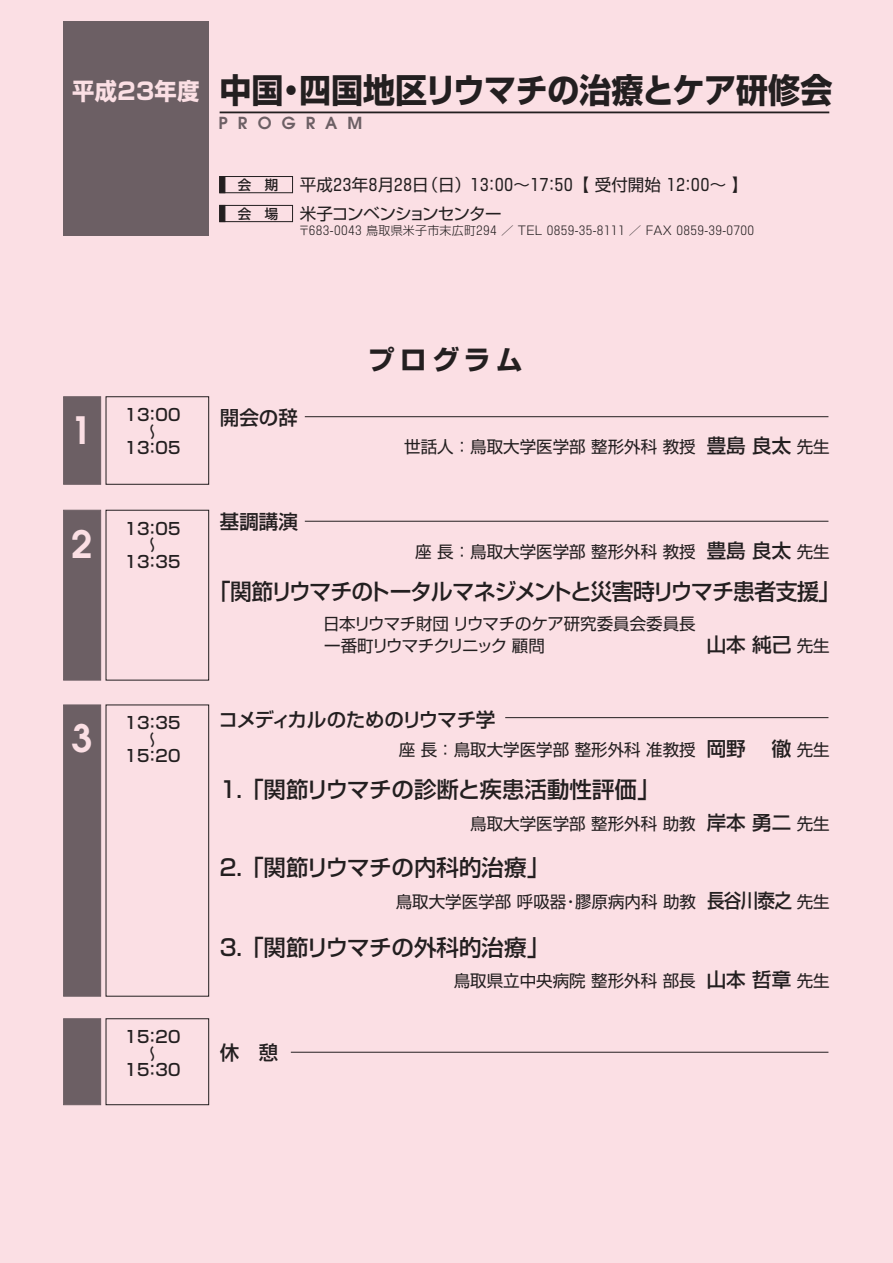
<style>
.page{position:relative;width:893px;height:1263px;background:#fff}
.page>*{position:absolute;margin:0;border:0;box-sizing:border-box;transform-origin:0 0}
.t1{font:600 37.5px "Avant Garde";color:#fbdfe4}
.t2{font:700 33.75px "Shin Go";letter-spacing:-.005em;color:#231f20;scale:.95 1}
.t3{font:700 27px "Shin Go";letter-spacing:.185em;color:#231f20}
.t4{font:500 22.5px "Shin Go";color:#231f20}
.t5{font:500 22.5px "Shin Go";letter-spacing:-.055em;color:#231f20}
.t6{font:500 19.5px "Shin Go";letter-spacing:-.01em;color:#231f20}
.t7{font:500 19.5px "Shin Go";letter-spacing:-.035em;color:#231f20}
.t8{font:16.5px "Shin Go regular 83 pv RKSJ H";color:#231f20}
.t9{font:16.5px/28.5px "Shin Go regular 83 pv RKSJ H";letter-spacing:-.175em;color:#231f20}
.t10{font:500 16.5px/33px "Shin Go";color:#231f20}
.t11{font:16.5px/22.5px "Shin Go regular 83 pv RKSJ H";letter-spacing:-.02em;color:#231f20}
.t12{font:600 16.5px "Avant Garde";letter-spacing:.61em;color:#6c5f64}
.t13{font:500 13.5px/29px "Shin Go";color:#231f20}
.t14{font:300 12px "Shin Go";letter-spacing:-.41em;color:#231f20}
.s1{font-size:23.4px;color:#fbdfe4}
.s2{font-family:"Shin Go";font-weight:500;font-size:19.5px}
.s3{font-family:"Shin Go regular 83 pv RKSJ H";font-weight:400;font-size:16.5px}
</style>
<div class="page">
<div style="left:0;top:0;width:893px;height:1262px;background:#fbdfe4"></div>
<div style="left:64px;top:21px;width:145px;height:215px;background:#6c5f64"></div>
<div style="left:106px;top:396px;width:103px;height:88px;border:1px solid #231f20"></div>
<hr style="left:220px;top:111px;width:609px;height:2px;background:#231f20">
<div style="left:220px;top:176px;width:5px;height:17px;background:#231f20"></div>
<div style="left:220px;top:205px;width:5px;height:17px;background:#231f20"></div>
<div style="left:220px;top:176px;width:73px;height:17px;border:1px solid #231f20"></div>
<div style="left:220px;top:205px;width:73px;height:17px;border:1px solid #231f20"></div>
<div style="left:63px;top:396px;width:38px;height:88px;background:#6c5f64"></div>
<div style="left:106px;top:510px;width:103px;height:170px;border:1px solid #231f20"></div>
<div style="left:63px;top:510px;width:38px;height:170px;background:#6c5f64"></div>
<div style="left:106px;top:704px;width:103px;height:292px;border:1px solid #231f20"></div>
<div style="left:63px;top:704px;width:38px;height:292px;background:#6c5f64"></div>
<hr style="left:305px;top:521px;width:523px;height:1px;background:#231f20">
<hr style="left:505px;top:717px;width:323px;height:1px;background:#231f20">
<hr style="left:305px;top:416px;width:523px;height:1px;background:#231f20">
<div style="left:106px;top:1018px;width:103px;height:86px;border:1px solid #231f20"></div>
<div style="left:63px;top:1018px;width:38px;height:86px;background:#6c5f64"></div>
<hr style="left:291px;top:1051px;width:537px;height:1px;background:#231f20">
<h2 class="t2" style="left:72px;top:68px;width:802px"><span class="s1">平成23年度</span> 中国・四国地区リウマチの治療とケア研修会</h2>
<p class="t12" style="left:218px;top:112px;width:145px">PROGRAM</p>
<p class="t13" style="left:238px;top:170px;width:42px">会 期会 場</p>
<p class="t9" style="left:300px;top:169px;width:450px">平成２３年８月２８日（日）１３：００～１７：５０【受付開始１２：００～】米子コンベンションセンター</p>
<p class="t14" style="left:298px;top:222px;width:460px">〒６８３-００４３鳥取県米子市末広町２９４／ TEL ０８５９-３５-８１１１／ FAX ０８５９-３９-０７００</p>
<p class="t10" style="left:125px;top:397px;width:57px">1 3：00<br>1 3：05</p>
<h1 class="t1" style="left:71px;top:406px;width:22px">1</h1>
<p class="t10" style="left:144px;top:414px;width:18px">〜</p>
<p class="t10" style="left:125px;top:511px;width:57px">1 3：05<br>1 3：35</p>
<h1 class="t1" style="left:71px;top:519px;width:22px">2</h1>
<p class="t10" style="left:144px;top:527px;width:18px">〜</p>
<p class="t10" style="left:125px;top:705px;width:57px">1 3：35<br>1 5：20</p>
<h1 class="t1" style="left:71px;top:714px;width:22px">3</h1>
<p class="t10" style="left:144px;top:722px;width:18px">〜</p>
<p class="t10" style="left:125px;top:1019px;width:57px">1 5：20<br>1 5：30</p>
<p class="t10" style="left:144px;top:1036px;width:18px">〜</p>
<p class="t6" style="left:220px;top:404px;width:80px">開会の辞</p>
<p class="t6" style="left:220px;top:509px;width:79px">基調講演</p>
<h3 class="t3" style="left:368px;top:341px;width:156px">プログラム</h3>
<p class="t8" style="left:404px;top:436px;width:427px">世話人：鳥取大学医学部整形外科教授 <span class="s2">豊島良太</span>先生</p>
<p class="t8" style="left:415px;top:540px;width:416px">座長：鳥取大学医学部整形外科教授 <span class="s2">豊島良太</span>先生</p>
<h3 class="t5" style="left:209px;top:576px;width:633px">「関節リウマチのトータルマネジメントと災害時リウマチ患者支援」</h3>
<p class="t11" style="left:323px;top:611px;width:374px">日本リウマチ財団リウマチのケア研究委員会委員長一番町リウマチクリニック顧問</p>
<p class="t6" style="left:707px;top:632px;width:124px">山本純己<span class="s3">先生</span></p>
<p class="t7" style="left:219px;top:707px;width:278px">コメディカルのためのリウマチ学</p>
<p class="t8" style="left:399px;top:738px;width:348px">座長：鳥取大学医学部整形外科准教授 <span class="s2">岡野</span></p>
<p class="t8" style="left:772px;top:738px;width:59px"><span class="s2">徹</span>先生</p>
<h3 class="t4" style="left:220px;top:774px;width:441px">1.「関節リウマチの診断と疾患活動性評価」</h3>
<p class="t8" style="left:470px;top:812px;width:361px">鳥取大学医学部整形外科助教 <span class="s2">岸本勇二</span>先生</p>
<h3 class="t4" style="left:220px;top:852px;width:331px">2.「関節リウマチの内科的治療」</h3>
<p class="t8" style="left:396px;top:890px;width:435px">鳥取大学医学部呼吸器・膠原病内科助教 <span class="s2">長谷川泰之</span>先生</p>
<h3 class="t4" style="left:220px;top:932px;width:331px">3.「関節リウマチの外科的治療」</h3>
<p class="t8" style="left:454px;top:969px;width:377px">鳥取県立中央病院整形外科部長 <span class="s2">山本哲章</span>先生</p>
<p class="t6" style="left:220px;top:1039px;width:60px">休 憩</p>
</div>
